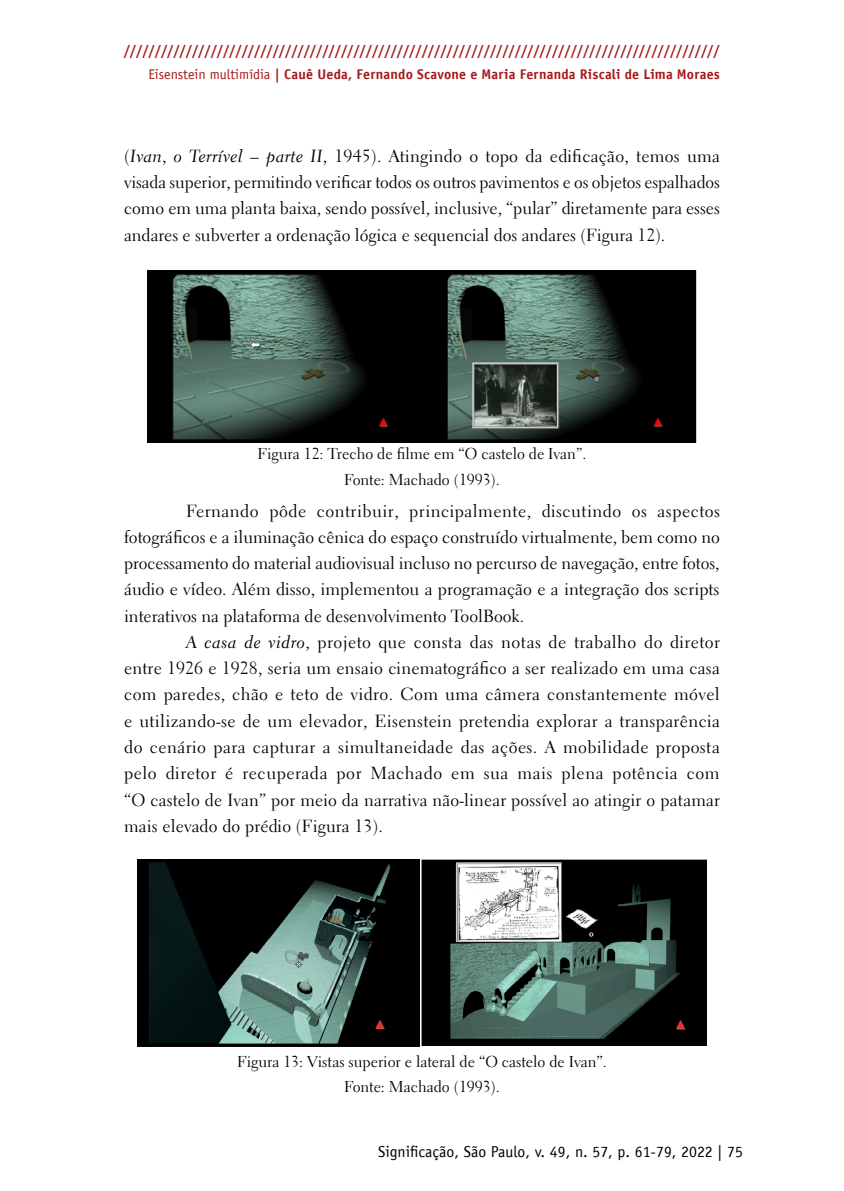
<style>
.page{position:relative;width:844px;height:1191px;background:#fff}
.page>*{position:absolute;margin:0;border:0;box-sizing:border-box;transform-origin:0 0}
.t1{font:17.5px/26.2px "Electra LT Std";color:#000;text-align:justify}
.t2{font:15.75px/25.7px "Electra LT Std";color:#000;text-align:center}
.t3{font:15.75px "Officina Sans LT";color:#000}
.t4{font:700 14px "Officina Sans LT";letter-spacing:.015em;color:#a61919}
.s1{font-weight:400}
.s2{font-family:"Electra LT Std Cursive"}
</style>
<div class="page">
<img style="left:148px;top:270px;width:548px;height:172px">
<img style="left:421px;top:860px;width:285px;height:186px">
<img style="left:137px;top:860px;width:282px;height:186px">
<p class="t4" style="left:124px;top:41px;width:597px">////////////////////////////////////////////////////////////////////////////////////////////////</p>
<p class="t4" style="left:148px;top:66px;width:573px"><span class="s1">Eisenstein multimídia</span> | Cauê Ueda, Fernando Scavone e Maria Fernanda Riscali de Lima Moraes</p>
<p class="t1" style="left:124px;top:143px;width:597px">(<span class="s2">Ivan</span>, <span class="s2">o Terrível</span> – <span class="s2">parte II</span>, 1945). Atingindo o topo da edificação, temos uma visada superior, permitindo verificar todos os outros pavimentos e os objetos espalhados como em uma planta baixa, sendo possível, inclusive, “pular” diretamente para esses andares e subverter a ordenação lógica e sequencial dos andares (Figura 12).</p>
<p class="t2" style="left:257px;top:441px;width:330px">Figura 12: Trecho de filme em “O castelo de Ivan”.<br>Fonte: Machado (1993).</p>
<p class="t1" style="left:124px;top:497px;width:597px;text-indent:62px">Fernando pôde contribuir, principalmente, discutindo os aspectos fotográficos e a iluminação cênica do espaço construído virtualmente, bem como no processamento do material audiovisual incluso no percurso de navegação, entre fotos, áudio e vídeo. Além disso, implementou a programação e a integração dos scripts interativos na plataforma de desenvolvimento ToolBook.</p>
<p class="t1" style="left:124px;top:629px;width:597px;text-indent:62px"><span class="s2">A casa de vidro</span>, projeto que consta das notas de trabalho do diretor entre 1926 e 1928, seria um ensaio cinematográfico a ser realizado em uma casa com paredes, chão e teto de vidro. Com uma câmera constantemente móvel e utilizando-se de um elevador, Eisenstein pretendia explorar a transparência do cenário para capturar a simultaneidade das ações. A mobilidade proposta pelo diretor é recuperada por Machado em sua mais plena potência com “O castelo de Ivan” por meio da narrativa não-linear possível ao atingir o patamar mais elevado do prédio (Figura 13).</p>
<p class="t2" style="left:237px;top:1049px;width:371px;line-height:24.7px">Figura 13: Vistas superior e lateral de “O castelo de Ivan”.<br>Fonte: Machado (1993).</p>
<p class="t3" style="left:378px;top:1142px;width:366px">Significação, São Paulo, v. 49, n. 57, p. 61-79, 2022 | 75</p>
</div>
